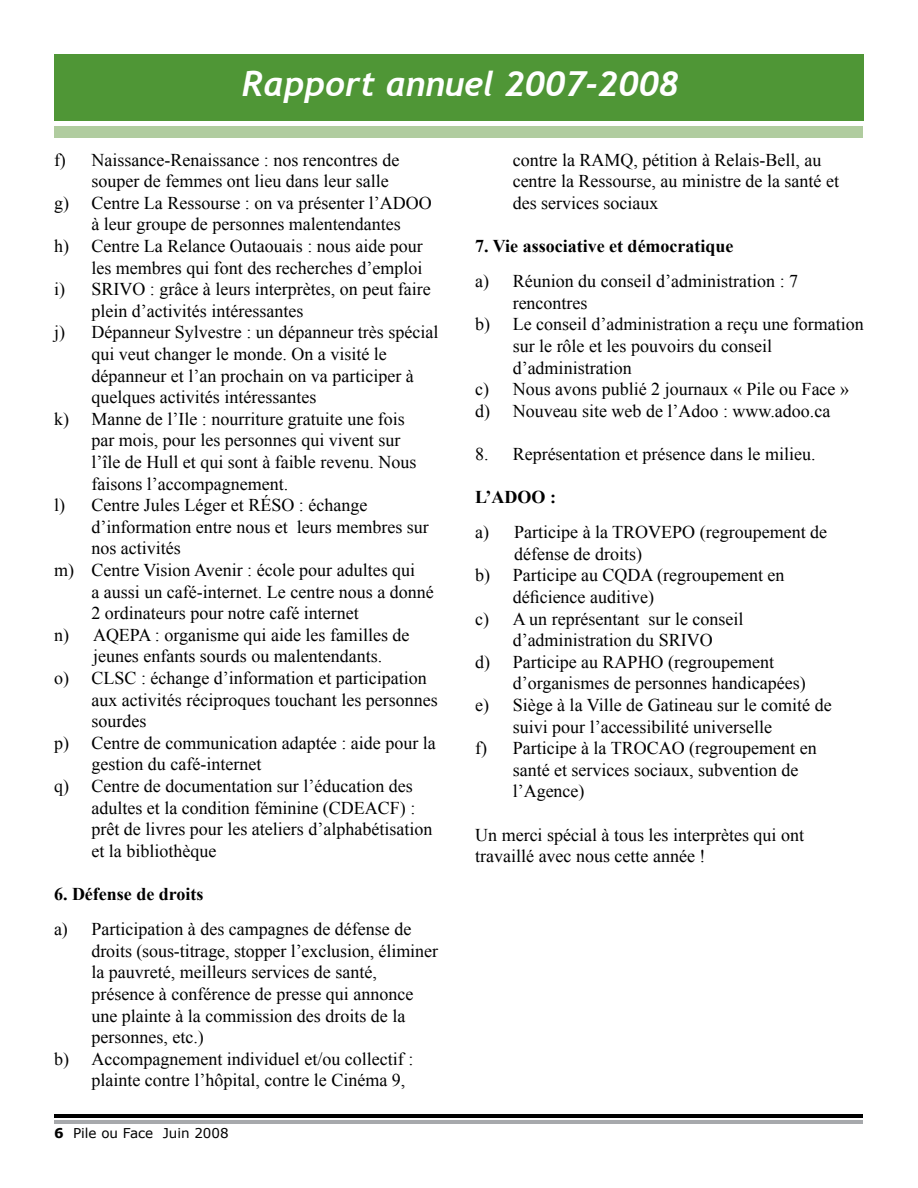
<style>
.page{position:relative;width:918px;height:1188px;background:#fff}
.page>*{position:absolute;margin:0;border:0;box-sizing:border-box;transform-origin:0 0}
.t1{font:italic 700 34.5px "Trebuchet";color:#fff}
.t2{font:18px/21.6px "Times New Roman";color:#000}
.t3{font:700 18px "Times New Roman";color:#000}
.t4{font:13.5px "Verdana";color:#000}
.s1{font-weight:700}
</style>
<div class="page">
<hr style="left:55px;top:1115px;width:808px;height:3px;background:#000">
<hr style="left:55px;top:1120px;width:808px;height:3px;background:#a7a9ac">
<div style="left:54px;top:127px;width:808px;height:11px;background:#b0cc9f"></div>
<div style="left:56px;top:54px;width:808px;height:67px;background:#4f9636"></div>
<h1 class="t1" style="left:321px;top:62px;width:277px">Titre de l’article</h1>
<h1 class="t1" style="left:242px;top:62px;width:439px">Rapport annuel 2007-2008</h1>
<p class="t2" style="left:54px;top:149px;width:347px">f) Naissance-Renaissance : nos rencontres de</p>
<p class="t2" style="left:91px;top:170px;width:299px">souper de femmes ont lieu dans leur salle</p>
<p class="t2" style="left:54px;top:192px;width:379px">g) Centre La Ressourse : on va présenter l’ADOO</p>
<p class="t2" style="left:91px;top:213px;width:311px">à leur groupe de personnes malentendantes</p>
<p class="t2" style="left:54px;top:235px;width:370px">h) Centre La Relance Outaouais : nous aide pour</p>
<p class="t2" style="left:91px;top:257px;width:332px">les membres qui font des recherches d’emploi</p>
<p class="t2" style="left:54px;top:278px;width:378px">i) SRIVO : grâce à leurs interprètes, on peut faire</p>
<p class="t2" style="left:91px;top:300px;width:213px">plein d’activités intéressantes</p>
<p class="t2" style="left:54px;top:321px;width:386px">j) Dépanneur Sylvestre : un dépanneur très spécial</p>
<p class="t2" style="left:91px;top:343px;width:297px">qui veut changer le monde. On a visité le</p>
<p class="t2" style="left:91px;top:365px;width:324px">dépanneur et l’an prochain on va participer à</p>
<p class="t2" style="left:91px;top:386px;width:226px">quelques activités intéressantes</p>
<p class="t2" style="left:54px;top:408px;width:352px">k) Manne de l’Ile : nourriture gratuite une fois</p>
<p class="t2" style="left:91px;top:429px;width:310px">par mois, pour les personnes qui vivent sur</p>
<p class="t2" style="left:91px;top:451px;width:326px">l’île de Hull et qui sont à faible revenu. Nous</p>
<p class="t2" style="left:91px;top:473px;width:198px">faisons l’accompagnement.</p>
<p class="t2" style="left:54px;top:494px;width:315px">l) Centre Jules Léger et RÉSO : échange</p>
<p class="t2" style="left:91px;top:516px;width:339px">d’information entre nous et leurs membres sur</p>
<p class="t2" style="left:91px;top:537px;width:91px">nos activités</p>
<p class="t2" style="left:54px;top:559px;width:363px">m) Centre Vision Avenir : école pour adultes qui</p>
<p class="t2" style="left:91px;top:581px;width:344px">a aussi un café-internet. Le centre nous a donné</p>
<p class="t2" style="left:91px;top:602px;width:269px">2 ordinateurs pour notre café internet</p>
<p class="t2" style="left:54px;top:624px;width:357px">n) AQEPA : organisme qui aide les familles de</p>
<p class="t2" style="left:93px;top:645px;width:291px">jeunes enfants sourds ou malentendants.</p>
<p class="t2" style="left:54px;top:667px;width:374px">o) CLSC : échange d’information et participation</p>
<p class="t2" style="left:91px;top:689px;width:348px">aux activités réciproques touchant les personnes</p>
<p class="t2" style="left:91px;top:710px;width:56px">sourdes</p>
<p class="t2" style="left:54px;top:732px;width:383px">p) Centre de communication adaptée : aide pour la</p>
<p class="t2" style="left:91px;top:753px;width:171px">gestion du café-internet</p>
<p class="t2" style="left:54px;top:775px;width:360px">q) Centre de documentation sur l’éducation des</p>
<p class="t2" style="left:91px;top:797px;width:325px">adultes et la condition féminine (CDEACF) :</p>
<p class="t2" style="left:91px;top:818px;width:342px">prêt de livres pour les ateliers d’alphabétisation</p>
<p class="t2" style="left:91px;top:840px;width:126px">et la bibliothèque</p>
<p class="t3" style="left:54px;top:882px;width:151px">6. Défense de droits</p>
<p class="t2" style="left:54px;top:918px;width:359px">a) Participation à des campagnes de défense de</p>
<p class="t2" style="left:91px;top:940px;width:348px">droits (sous-titrage, stopper l’exclusion, éliminer</p>
<p class="t2" style="left:91px;top:961px;width:287px">la pauvreté, meilleurs services de santé,</p>
<p class="t2" style="left:91px;top:983px;width:323px">présence à conférence de presse qui annonce</p>
<p class="t2" style="left:91px;top:1004px;width:315px">une plainte à la commission des droits de la</p>
<p class="t2" style="left:91px;top:1026px;width:114px">personnes, etc.)</p>
<p class="t2" style="left:54px;top:1048px;width:361px">b) Accompagnement individuel et/ou collectif :</p>
<p class="t2" style="left:91px;top:1069px;width:315px">plainte contre l’hôpital, contre le Cinéma 9,</p>
<p class="t4" style="left:54px;top:1125px;width:176px"><span class="s1">6</span> Pile ou Face Juin 2008</p>
<p class="t2" style="left:513px;top:149px;width:328px">contre la RAMQ, pétition à Relais-Bell, au centre la Ressourse, au ministre de la santé et des services sociaux</p>
<p class="t3" style="left:475px;top:234px;width:260px">7. Vie associative et démocratique</p>
<p class="t2" style="left:475px;top:270px;width:324px">a) Réunion du conseil d’administration : 7</p>
<p class="t2" style="left:513px;top:292px;width:76px">rencontres</p>
<p class="t2" style="left:475px;top:313px;width:390px">b) Le conseil d’administration a reçu une formation</p>
<p class="t2" style="left:513px;top:335px;width:261px">sur le rôle et les pouvoirs du conseil</p>
<p class="t2" style="left:513px;top:356px;width:120px">d’administration</p>
<p class="t2" style="left:475px;top:378px;width:375px">c) Nous avons publié 2 journaux « Pile ou Face »</p>
<p class="t2" style="left:475px;top:400px;width:357px">d) Nouveau site web de l’Adoo : www.adoo.ca</p>
<p class="t2" style="left:475px;top:443px;width:342px">8. Représentation et présence dans le milieu.</p>
<p class="t3" style="left:475px;top:485px;width:82px">L’ADOO :</p>
<p class="t2" style="left:475px;top:521px;width:354px">a) Participe à la TROVEPO (regroupement de</p>
<p class="t2" style="left:514px;top:543px;width:129px">défense de droits)</p>
<p class="t2" style="left:475px;top:564px;width:311px">b) Participe au CQDA (regroupement en</p>
<p class="t2" style="left:513px;top:586px;width:143px">déficience auditive)</p>
<p class="t2" style="left:475px;top:608px;width:270px">c) A un représentant sur le conseil</p>
<p class="t2" style="left:513px;top:629px;width:201px">d’administration du SRIVO</p>
<p class="t2" style="left:475px;top:651px;width:300px">d) Participe au RAPHO (regroupement</p>
<p class="t2" style="left:513px;top:672px;width:295px">d’organismes de personnes handicapées)</p>
<p class="t2" style="left:475px;top:694px;width:358px">e) Siège à la Ville de Gatineau sur le comité de</p>
<p class="t2" style="left:513px;top:716px;width:261px">suivi pour l’accessibilité universelle</p>
<p class="t2" style="left:475px;top:737px;width:343px">f) Participe à la TROCAO (regroupement en</p>
<p class="t2" style="left:513px;top:759px;width:287px">santé et services sociaux, subvention de</p>
<p class="t2" style="left:513px;top:780px;width:73px">l’Agence)</p>
<p class="t2" style="left:475px;top:824px;width:330px">Un merci spécial à tous les interprètes qui ont travaillé avec nous cette année !</p>
</div>
